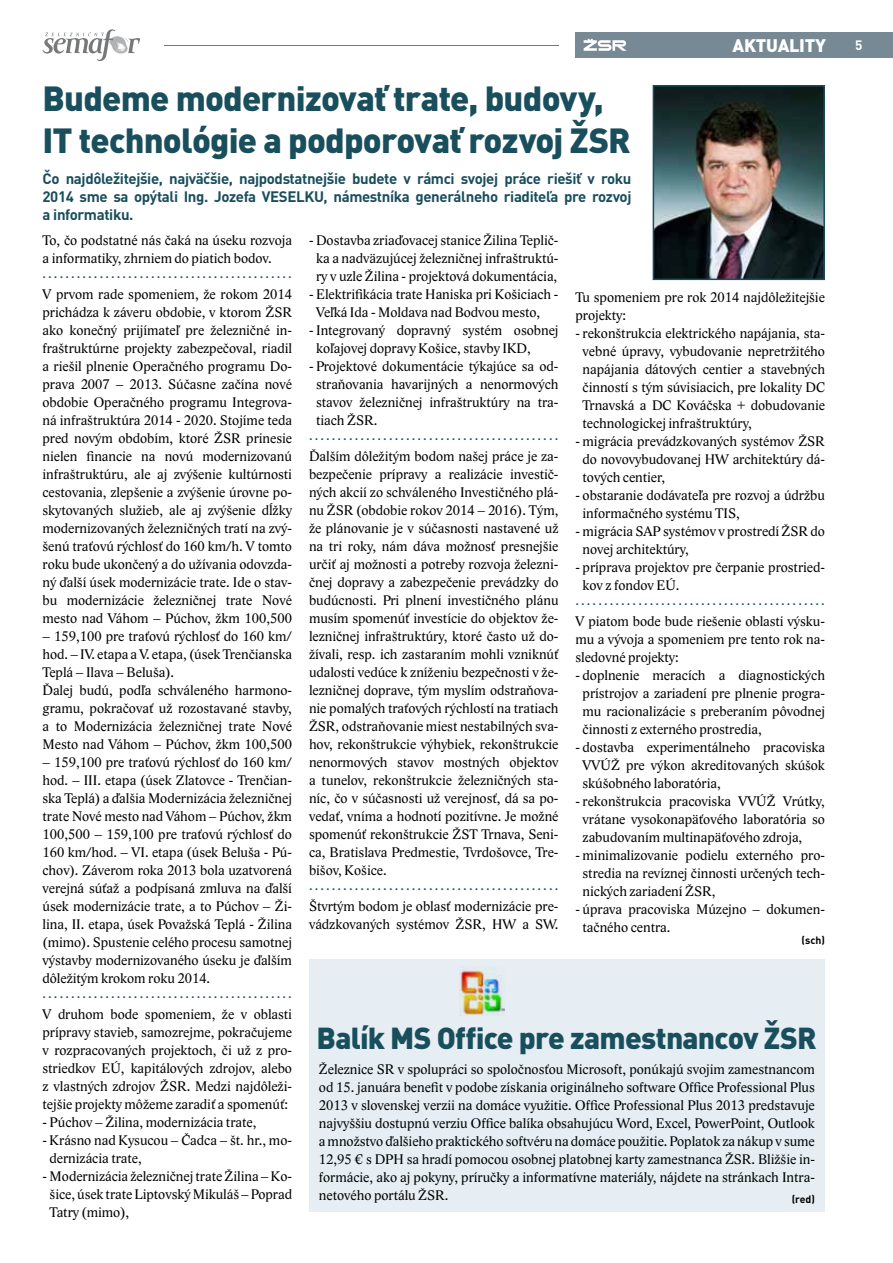
<style>
.page{position:relative;width:893px;height:1263px;background:#fff}
.page>*{position:absolute;margin:0;border:0;box-sizing:border-box;transform-origin:0 0}
.t1{font:900 34.5px/42px "DIN Pro";letter-spacing:-.025em;color:#194e5c}
.t2{font:900 30px "DIN Pro";letter-spacing:-.025em;color:#194e5c}
.t3{font:900 18px "DIN Pro";color:#fff}
.t4{font:700 15px/18px "DIN Pro";letter-spacing:-.025em;color:#194e5c;text-align:justify}
.t5{font:14.25px/18px "Lido STF";color:#000;text-align:justify}
.t6{font:14.25px "Lido STF";color:#194e5c}
.t7{font:700 13.5px "DIN Pro";color:#fff}
.t8{font:700 10.5px "DIN Pro";color:#000}
</style>
<div class="page">
<svg style="left:43px;top:29px;width:97px;height:32px"></svg>
<hr style="left:164px;top:45px;width:394px;height:1px;background:#77787a">
<div style="left:309px;top:959px;width:516px;height:253px;background:#e6eef3"></div>
<div style="left:575px;top:32px;width:318px;height:26px;background:#778994"></div>
<svg style="left:584px;top:39px;width:43px;height:12px"></svg>
<img style="left:656px;top:88px;width:166px;height:189px">
<div style="left:653px;top:85px;width:172px;height:195px;border:2px solid #194e5c"></div>
<img style="left:460px;top:966px;width:45px;height:49px">
<p class="t3" style="left:732px;top:33px;width:12px">aktuality</p>
<p class="t7" style="left:855px;top:36px;width:9px">5</p>
<h1 class="t1" style="left:43px;top:77px;width:590px">Budeme modernizovať trate, budovy,<br>IT technológie a podporovať rozvoj ŽSR</h1>
<p class="t4" style="left:43px;top:169px;width:590px">Čo najdôležitejšie, najväčšie, najpodstatnejšie budete v rámci svojej práce riešiť v roku 2014 sme sa opýtali I ng. Jozefa VESELKU, námestníka generálneho riaditeľa pre rozvoj a informatiku.</p>
<p class="t5" style="left:309px;top:231px;width:251px;text-align:center">- Dostavba zriaďovacej stanice Žilina Teplič&shy;ka a nadväzujúcej železničnej infraštruktú&shy;ry v uzle Žilina - projektová dokumentácia,</p>
<p class="t5" style="left:316px;top:285px;width:244px;text-indent:-7px">- Elektrifikácia trate Haniska pri Košiciach -<br>Veľká Ida - Moldava nad Bodvou mesto,</p>
<p class="t5" style="left:316px;top:321px;width:244px;text-indent:-7px">- Integrovaný dopravný systém osobnej koľajovej dopravy Košice, stavby IKD,</p>
<p class="t5" style="left:316px;top:357px;width:244px;text-indent:-7px">- Projektové dokumentácie týkajúce sa od&shy;straňovania havarijných a nenormových stavov železničnej infraštruktúry na tra&shy;tiach ŽSR.</p>
<p class="t6" style="left:309px;top:428px;width:251px">............................................</p>
<p class="t5" style="left:309px;top:447px;width:251px">Ďalším dôležitým bodom našej práce je za&shy;bezpečenie prípravy a realizácie investič&shy;ných akcií zo schváleného Investičného plá&shy;nu ŽSR (obdobie rokov 2014 – 2016). Tým, že plánovanie je v súčasnosti nastavené už na tri roky, nám dáva možnosť presnejšie určiť aj možnosti a potreby rozvoja železni&shy;čnej dopravy a zabezpečenie prevádzky do budúcnosti. Pri plnení investičného plánu musím spomenúť investície do objektov že&shy;lezničnej infraštruktúry, ktoré často už do&shy;žívali, resp. ich zastaraním mohli vzniknúť udalosti vedúce k zníženiu bezpečnosti v že&shy;lezničnej doprave, tým myslím odstraňova&shy;nie pomalých traťových rýchlostí na tratiach ŽSR, odstraňovanie miest nestabilných sva&shy;hov, rekonštrukcie výhybiek, rekonštrukcie nenormových stavov mostných objektov a tunelov, rekonštrukcie železničných sta&shy;níc, čo v súčasnosti už verejnosť, dá sa po&shy;vedať, vníma a hodnotí pozitívne. Je možné spomenúť rekonštrukcie ŽST Trnava, Seni&shy;ca, Bratislava Predmestie, Tvrdošovce, Tre&shy;bišov, Košice.</p>
<p class="t6" style="left:309px;top:878px;width:251px">............................................</p>
<p class="t5" style="left:309px;top:897px;width:251px">Štvrtým bodom je oblasť modernizácie pre&shy;vádzkovaných systémov ŽSR, HW a SW.</p>
<p class="t5" style="left:43px;top:232px;width:251px">To, čo podstatné nás čaká na úseku rozvoja a informatiky, zhrniem do piatich bodov.</p>
<p class="t6" style="left:43px;top:266px;width:251px">............................................</p>
<p class="t5" style="left:43px;top:286px;width:251px">V prvom rade spomeniem, že rokom 2014 prichádza k záveru obdobie, v ktorom ŽSR ako konečný prijímateľ pre železničné in&shy;fraštruktúrne projekty zabezpečoval, riadil a riešil plnenie Operačného programu Do&shy;prava 2007 – 2013. Súčasne začína nové obdobie Operačného programu Integrova&shy;ná infraštruktúra 2014 - 2020. Stojíme teda pred novým obdobím, ktoré ŽSR prinesie nielen financie na novú modernizovanú infraštruktúru, ale aj zvýšenie kultúrnosti cestovania, zlepšenie a zvýšenie úrovne po&shy;skytovaných služieb, ale aj zvýšenie dĺžky modernizovaných železničných tratí na zvý&shy;šenú traťovú rýchlosť do 160 km/h. V tomto roku bude ukončený a do užívania odovzda&shy;ný ďalší úsek modernizácie trate. Ide o stav&shy;bu modernizácie železničnej trate Nové mesto nad Váhom – Púchov, žkm 100,500</p>
<p class="t5" style="left:43px;top:628px;width:251px;text-align:left">– 159,100 pre traťovú rýchlosť do 160 km/ hod. – IV. etapa aV. etapa, (úsek Trenčianska Teplá – Ilava – Beluša).<br>Ďalej budú, podľa schváleného harmono&shy;gramu, pokračovať už rozostavané stavby, a to Modernizácia železničnej trate Nové Mesto nad Váhom – Púchov, žkm 100,500</p>
<p class="t5" style="left:43px;top:754px;width:251px">– 159,100 pre traťovú rýchlosť do 160 km/ hod. – III. etapa (úsek Zlatovce - Trenčian&shy;ska Teplá) a ďalšia Modernizácia železničnej trate Nové mesto nad Váhom – Púchov, žkm 100,500 – 159,100 pre traťovú rýchlosť do 160 km/hod. – VI. etapa (úsek Beluša - Pú&shy;chov). Záverom roka 2013 bola uzatvorená verejná súťaž a podpísaná zmluva na ďalší úsek modernizácie trate, a to Púchov – Ži&shy;lina, II. etapa, úsek Považská Teplá - Žilina (mimo). Spustenie celého procesu samotnej výstavby modernizovaného úseku je ďalším dôležitým krokom roku 2014.</p>
<p class="t6" style="left:43px;top:986px;width:251px">............................................</p>
<p class="t5" style="left:43px;top:1006px;width:251px">V druhom bode spomeniem, že v oblasti prípravy stavieb, samozrejme, pokračujeme v rozpracovaných projektoch, či už z pro&shy;striedkov EÚ, kapitálových zdrojov, alebo z vlastných zdrojov ŽSR. Medzi najdôleži&shy;tejšie projekty môžeme zaradiť a spomenúť:</p>
<p class="t5" style="left:43px;top:1114px;width:215px">- Púchov – Žilina, modernizácia trate,</p>
<p class="t5" style="left:50px;top:1132px;width:244px;text-indent:-7px">- Krásno nad Kysucou – Čadca – št. hr., mo&shy;dernizácia trate,</p>
<p class="t5" style="left:50px;top:1168px;width:244px;text-indent:-7px">- Modernizácia železničnej trate Žilina – Ko&shy;šice, úsek trate Liptovský Mikuláš – Poprad Tatry (mimo),</p>
<p class="t5" style="left:575px;top:288px;width:251px">Tu spomeniem pre rok 2014 najdôležitejšie projekty:</p>
<p class="t5" style="left:583px;top:324px;width:244px;text-indent:-7px">- rekonštrukcia elektrického napájania, sta&shy;vebné úpravy, vybudovanie nepretržitého napájania dátových centier a stavebných činností s tým súvisiacich, pre lokality DC Trnavská a DC Kováčska + dobudovanie technologickej infraštruktúry,</p>
<p class="t5" style="left:583px;top:432px;width:244px;text-indent:-7px">- migrácia prevádzkovaných systémov ŽSR do novovybudovanej HW architektúry dá&shy;tových centier,</p>
<p class="t5" style="left:583px;top:486px;width:244px;text-indent:-7px">- obstaranie dodávateľa pre rozvoj a údržbu informačného systému TIS,</p>
<p class="t5" style="left:583px;top:522px;width:244px;text-indent:-7px">- migrácia SAP systémov v prostredí ŽSR do novej architektúry,</p>
<p class="t5" style="left:583px;top:558px;width:244px;text-indent:-7px">- príprava projektov pre čerpanie prostried&shy;kov z fondov EÚ.</p>
<p class="t6" style="left:575px;top:592px;width:251px">............................................</p>
<p class="t5" style="left:575px;top:612px;width:251px">V piatom bode bude riešenie oblasti výsku&shy;mu a vývoja a spomeniem pre tento rok na&shy;sledovné projekty:</p>
<p class="t5" style="left:583px;top:666px;width:244px;text-indent:-7px">- doplnenie meracích a diagnostických prístrojov a zariadení pre plnenie progra&shy;mu racionalizácie s preberaním pôvodnej činnosti z externého prostredia,</p>
<p class="t5" style="left:583px;top:738px;width:244px;text-indent:-7px">- dostavba experimentálneho pracoviska VVÚŽ pre výkon akreditovaných skúšok skúšobného laboratória,</p>
<p class="t5" style="left:583px;top:792px;width:244px;text-indent:-7px">- rekonštrukcia pracoviska VVÚŽ Vrútky, vrátane vysokonapäťového laboratória so zabudovaním multinapäťového zdroja,</p>
<p class="t5" style="left:583px;top:846px;width:244px;text-indent:-7px">- minimalizovanie podielu externého pro&shy;stredia na revíznej činnosti určených tech&shy;nických zariadení ŽSR,</p>
<p class="t5" style="left:583px;top:900px;width:244px;text-indent:-7px">- úprava pracoviska Múzejno – dokumen&shy;tačného centra.</p>
<p class="t8" style="left:802px;top:933px;width:25px">(sch)</p>
<h2 class="t2" style="left:316px;top:1018px;width:502px">Balík MS Office pre zamestnancov ŽSR</h2>
<p class="t5" style="left:319px;top:1060px;width:497px">Železnice SR v spolupráci so spoločnosťou Microsoft, ponúkajú svojim zamestnancom od 15. januára benefit v podobe získania originálneho software Office Professional Plus 2013 v slovenskej verzii na domáce využitie. Office Professional Plus 2013 predstavuje najvyššiu dostupnú verziu Office balíka obsahujúcu Word, Excel, PowerPoint, Outlook a množstvo ďalšieho praktického softvéru na domáce použitie. Poplatok za nákup v sume 12,95 € s DPH sa hradí pomocou osobnej platobnej karty zamestnanca ŽSR. Bližšie in&shy;formácie, ako aj pokyny, príručky a informatívne materiály, nájdete na stránkach Intra&shy;netového portálu ŽSR.</p>
<p class="t8" style="left:792px;top:1192px;width:25px">(red)</p>
</div>
